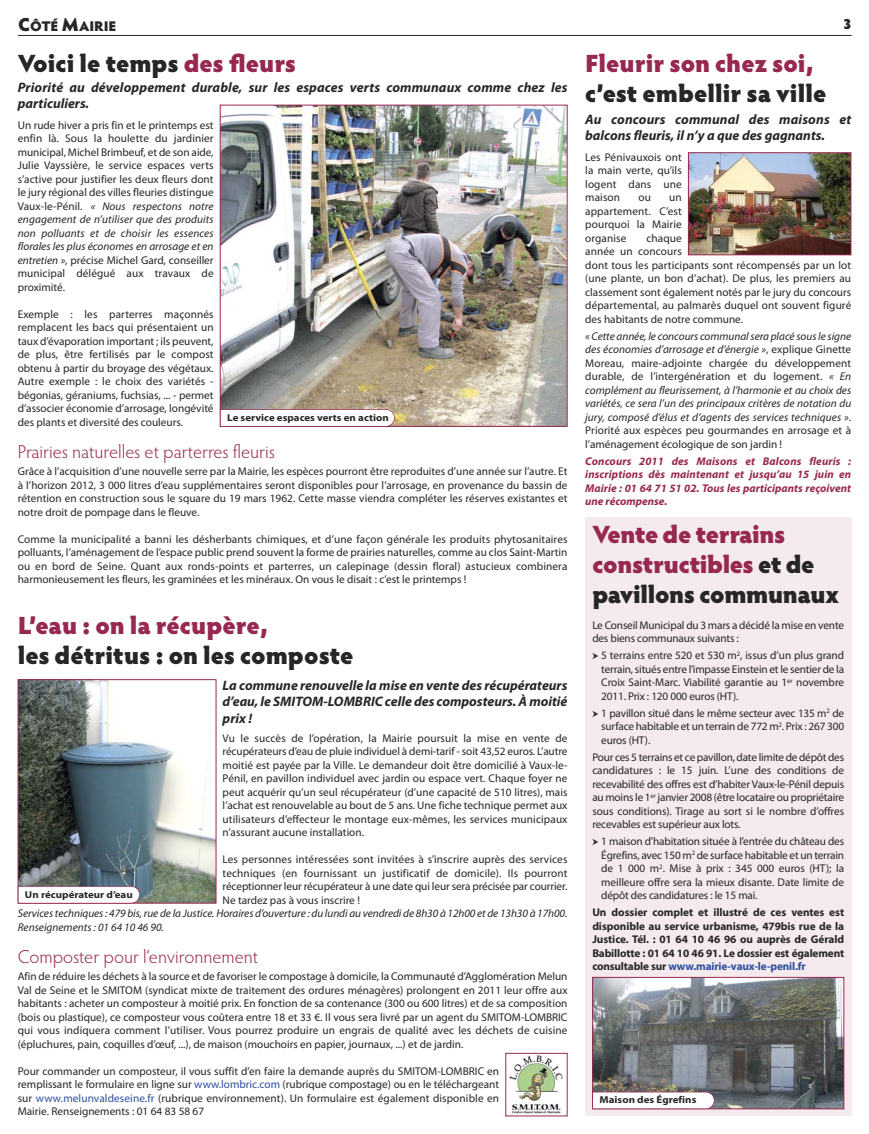
<style>
.page{position:relative;width:869px;height:1134px;background:#fff}
.page>*{position:absolute;margin:0;border:0;box-sizing:border-box;transform-origin:0 0}
.t1{font:900 25px/30px "Hypatia Sans Pro";letter-spacing:-.015em;color:#972850}
.t2{font:900 25px "Hypatia Sans Pro";color:#272627}
.t3{font:300 18.75px "Hypatia Sans Pro";color:#972850}
.t4{font:900 15px "Hypatia Sans Pro";color:#272627}
.t5{font:900 14px "Hypatia Sans Pro";letter-spacing:-.01em;color:#272627}
.t6{font:italic 700 13.75px/16.5px "Myriad Pro";color:#272627}
.t7{font:11.25px/13.5px "Myriad Pro";color:#272627;text-align:justify}
.t8{font:italic 11.25px/13.5px "Myriad Pro";letter-spacing:-.005em;color:#272627;text-align:justify}
.t9{font:700 11.25px/13.5px "Myriad Pro";letter-spacing:-.015em;color:#272627;text-align:justify}
.t10{font:italic 700 11.25px/13.5px "Myriad Pro";letter-spacing:.005em;color:#972850;text-align:justify}
.t11{font:700 10px "Myriad Pro";color:#272627;scale:1.09 1}
.s1{font-size:18.75px}
.s2{color:#972850}
.s3{font-style:italic}
.s4{color:#2d4f9f}
.s5{font-style:normal}
.s6{color:#272627}
.s7{font-family:"Pointers";font-size:10px}
</style>
<div class="page">
<hr style="left:18px;top:35px;width:833px;height:1px;background:#272627">
<div style="left:585px;top:517px;width:265px;height:599px;background:#f5eaed"></div>
<img style="left:509px;top:1055px;width:54px;height:58px">
<img style="left:20px;top:681px;width:194px;height:220px">
<div style="left:18px;top:679px;width:198px;height:224px;border:1px solid #972850"></div>
<img style="left:689px;top:154px;width:159px;height:99px">
<div style="left:687px;top:152px;width:163px;height:103px;border:1px solid #972850"></div>
<img style="left:594px;top:979px;width:247px;height:128px">
<div style="left:592px;top:977px;width:251px;height:132px;border:1px solid #972850"></div>
<img style="left:222px;top:107px;width:343px;height:318px">
<div style="left:220px;top:105px;width:347px;height:322px;border:1px solid #972850"></div>
<svg style="left:220px;top:409px;width:174px;height:18px"></svg>
<svg style="left:18px;top:886px;width:122px;height:17px"></svg>
<svg style="left:592px;top:1092px;width:122px;height:17px;background:#f4edef"></svg>
<p class="t5" style="left:18px;top:18px;width:100px"><span class="s1">C</span>ÔTÉ <span class="s1">M</span>AIRIE</p>
<h3 class="t4" style="left:842px;top:15px;width:10px">3</h3>
<h1 class="t2" style="left:18px;top:48px;width:280px">Voici le temps <span class="s2">des fleurs</span></h1>
<h1 class="t1" style="left:585px;top:48px;width:230px">Fleurir son chez soi,</h1>
<h1 class="t2" style="left:585px;top:78px;width:242px">c’est embellir sa ville</h1>
<p class="t6" style="left:18px;top:80px;width:551px">Priorité au développement durable, sur les espaces verts communaux comme chez les particuliers.</p>
<p class="t7" style="left:18px;top:119px;width:197px">Un rude hiver a pris fin et le printemps est enfin là. Sous la houlette du jardinier municipal, Michel Brimbeuf, et de son aide, Julie Vayssière, le service espaces verts s’active pour justifier les deux fleurs dont le jury régional des villes fleuries distingue Vaux-le-Pénil. <span class="s3">« Nous respectons notre engagement de n’utiliser que des produits non polluants et de choisir les essences florales les plus économes en arrosage et en entretien »</span>, précise Michel Gard, conseiller municipal délégué aux travaux de proximité.</p>
<p class="t7" style="left:18px;top:308px;width:197px">Exemple : les parterres maçonnés remplacent les bacs qui présentaient un taux d’évaporation important ; ils peuvent, de plus, être fertilisés par le compost obtenu à partir du broyage des végétaux.<br>Autre exemple : le choix des variétés - bégonias, géraniums, fuchsias, ... - permet d’associer économie d’arrosage, longévité des plants et diversité des couleurs.</p>
<h2 class="t3" style="left:18px;top:445px;width:259px">Prairies naturelles et parterres fleuris</h2>
<p class="t7" style="left:18px;top:466px;width:551px">Grâce à l’acquisition d’une nouvelle serre par la Mairie, les espèces pourront être reproduites d’une année sur l’autre. Et à l’horizon 2012, 3 000 litres d’eau supplémentaires seront disponibles pour l’arrosage, en provenance du bassin de rétention en construction sous le square du 19 mars 1962. Cette masse viendra compléter les réserves existantes et notre droit de pompage dans le fleuve.</p>
<p class="t7" style="left:18px;top:533px;width:551px">Comme la municipalité a banni les désherbants chimiques, et d’une façon générale les produits phytosanitaires polluants, l’aménagement de l’espace public prend souvent la forme de prairies naturelles, comme au clos Saint-Martin ou en bord de Seine. Quant aux ronds-points et parterres, un calepinage (dessin floral) astucieux combinera harmonieusement les fleurs, les graminées et les minéraux. On vous le disait : c’est le printemps !</p>
<p class="t11" style="left:227px;top:414px;width:150px">Le service espaces verts en action</p>
<h1 class="t1" style="left:18px;top:610px;width:252px">L’eau : on la récupère,</h1>
<h1 class="t2" style="left:18px;top:641px;width:337px">les détritus : on les composte</h1>
<p class="t6" style="left:222px;top:678px;width:346px;text-align:justify">La commune renouvelle la mise en vente des récupérateurs d’eau, le SMITOM-LOMBRIC celle des composteurs. À moitié prix !</p>
<p class="t7" style="left:222px;top:732px;width:346px">Vu le succès de l’opération, la Mairie poursuit la mise en vente de récupérateurs d’eau de pluie individuel à demi-tarif - soit 43,52 euros. L’autre moitié est payée par la Ville. Le demandeur doit être domicilié à Vaux-le-Pénil, en pavillon individuel avec jardin ou espace vert. Chaque foyer ne peut acquérir qu’un seul récupérateur (d’une capacité de 510 litres), mais l’achat est renouvelable au bout de 5 ans. Une fiche technique permet aux utilisateurs d’effecteur le montage eux-mêmes, les services municipaux n’assurant aucune installation.</p>
<p class="t7" style="left:222px;top:854px;width:346px">Les personnes intéressées sont invitées à s’inscrire auprès des services techniques (en fournissant un justificatif de domicile). Ils pourront réceptionner leur récupérateur à une date qui leur sera précisée par courrier.<br>Ne tardez pas à vous inscrire !</p>
<p class="t8" style="left:18px;top:908px;width:551px">Services techniques : 479 bis, rue de la Justice. Horaires d’ouverture : du lundi au vendredi de 8h30 à 12h00 et de 13h30 à 17h00.<br>Renseignements : 01 64 10 46 90.</p>
<h2 class="t3" style="left:18px;top:950px;width:242px">Composter pour l’environnement</h2>
<p class="t7" style="left:18px;top:971px;width:551px">Afin de réduire les déchets à la source et de favoriser le compostage à domicile, la Communauté d’Agglomération Melun Val de Seine et le SMITOM (syndicat mixte de traitement des ordures ménagères) prolongent en 2011 leur offre aux habitants : acheter un composteur à moitié prix. En fonction de sa contenance (300 ou 600 litres) et de sa composition (bois ou plastique), ce composteur vous coûtera entre 18 et 33 €. Il vous sera livré par un agent du SMITOM-LOMBRIC qui vous indiquera comment l’utiliser. Vous pourrez produire un engrais de qualité avec les déchets de cuisine (épluchures, pain, coquilles d’œuf, ...), de maison (mouchoirs en papier, journaux, ...) et de jardin.</p>
<p class="t7" style="left:18px;top:1065px;width:483px">Pour commander un composteur, il vous suffit d’en faire la demande auprès du SMITOM-LOMBRIC en remplissant le formulaire en ligne sur <span class="s4">www.lombric.com</span> (rubrique compostage) ou en le téléchargeant sur <span class="s4">www.melunvaldeseine.fr</span> (rubrique environnement). Un formulaire est également disponible en Mairie. Renseignements : 01 64 83 58 67</p>
<p class="t11" style="left:25px;top:891px;width:100px">Un récupérateur d’eau</p>
<p class="t6" style="left:585px;top:112px;width:267px">Au concours communal des maisons et balcons fleuris, il n’y a que des gagnants.</p>
<p class="t7" style="left:585px;top:151px;width:98px">Les Pénivauxois ont la main verte, qu’ils logent dans une maison</p>
<p class="t7" style="left:585px;top:192px;width:98px;text-indent:84px">un appartement. C’est pourquoi la Mairie organise</p>
<p class="t7" style="left:638px;top:192px;width:14px">ou</p>
<p class="t7" style="left:585px;top:232px;width:267px;text-align:left;text-indent:61px">chaque<br>année un concours<br>dont tous les participants sont récompensés par un lot (une plante, un bon d’achat). De plus, les premiers au classement sont également notés par le jury du concours départemental, au palmarès duquel ont souvent figuré des habitants de notre commune.</p>
<p class="t8" style="left:585px;top:330px;width:267px">« Cette année, le concours communal sera placé sous le signe des économies d’arrosage et d’énergie »<span class="s5">, explique Ginette Moreau, maire-adjointe chargée du développement durable, de l’intergénération et du logement.</span> « En complément au fleurissement, à l’harmonie et au choix des variétés, ce sera l’un des principaux critères de notation du jury, composé d’élus et d’agents des services techniques »<span class="s5">.<br>Priorité aux espèces peu gourmandes en arrosage et à l’aménagement écologique de son jardin !</span></p>
<p class="t10" style="left:585px;top:455px;width:267px">Concours 2011 des Maisons et Balcons fleuris : inscriptions dès maintenant et jusqu’au 15 juin en Mairie : 01 64 71 51 02. Tous les participants reçoivent une récompense.</p>
<h1 class="t1" style="left:592px;top:519px;width:248px">Vente de terrains constructibles <span class="s6">et de pavillons communaux</span></h1>
<p class="t7" style="left:592px;top:619px;width:253px">Le Conseil Municipal du 3 mars a décidé la mise en vente des biens communaux suivants :</p>
<p class="t7" style="left:601px;top:649px;width:244px;text-indent:-9px"><span class="s7">b</span> 5 terrains entre 520 et 530 m<sup>2</sup>, issus d’un plus grand terrain, situés entre l’impasse Einstein et le sentier de la Croix Saint-Marc. Viabilité garantie au 1<sup>er</sup> novembre 2011. Prix : 120 000 euros (HT).</p>
<p class="t7" style="left:601px;top:707px;width:244px;text-indent:-9px"><span class="s7">b</span> 1 pavillon situé dans le même secteur avec 135 m<sup>2</sup> de surface habitable et un terrain de 772 m<sup>2</sup>. Prix : 267 300 euros (HT).</p>
<p class="t7" style="left:592px;top:751px;width:253px">Pour ces 5 terrains et ce pavillon, date limite de dépôt des candidatures : le 15 juin. L’une des conditions de recevabilité des offres est d’habiter Vaux-le-Pénil depuis au moins le 1<sup>er</sup> janvier 2008 (être locataire ou propriétaire sous conditions). Tirage au sort si le nombre d’offres recevables est supérieur aux lots.</p>
<p class="t7" style="left:601px;top:836px;width:244px;text-indent:-9px"><span class="s7">b</span> 1 maison d’habitation située à l’entrée du château des Égrefins, avec 150 m<sup>2</sup> de surface habitable et un terrain de 1 000 m<sup>2</sup>. Mise à prix : 345 000 euros (HT); la meilleure offre sera la mieux disante. Date limite de dépôt des candidatures : le 15 mai.</p>
<p class="t9" style="left:592px;top:907px;width:253px">Un dossier complet et illustré de ces ventes est disponible au service urbanisme, 479bis rue de la Justice. Tél. : 01 64 10 46 96 ou auprès de Gérald Babillotte : 01 64 10 46 91. Le dossier est également consultable sur <span class="s4">www.mairie-vaux-le-penil.fr</span></p>
<p class="t11" style="left:599px;top:1096px;width:90px">Maison des Égrefins</p>
</div>
